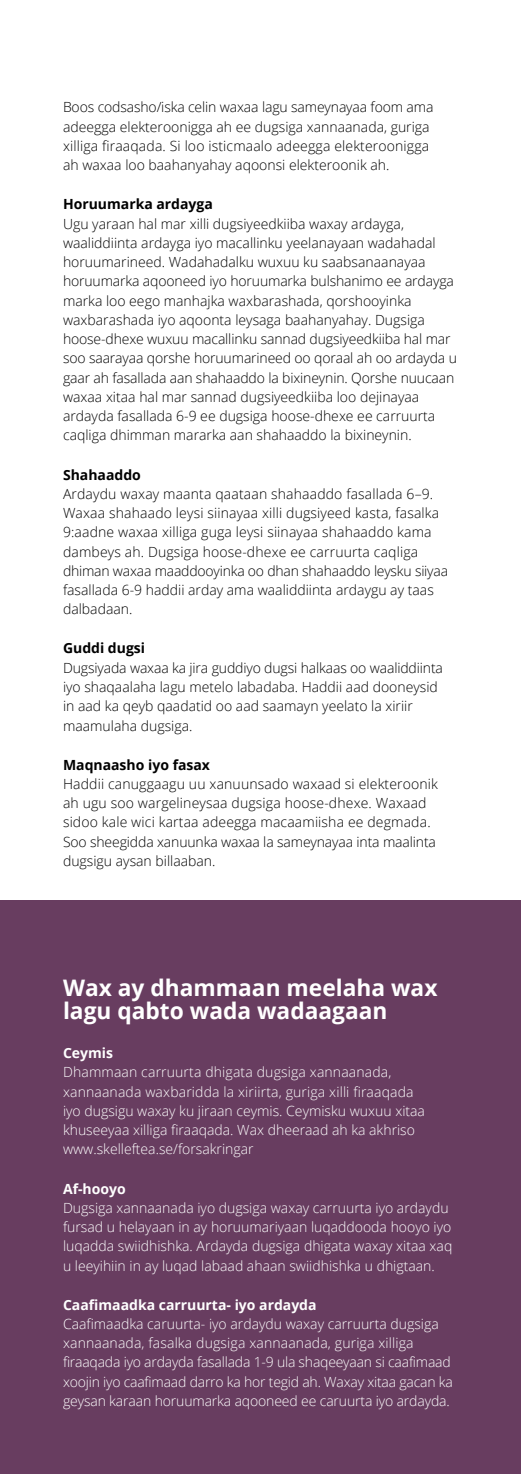
<style>
.page{position:relative;width:521px;height:1474px;background:#fff}
.page>*{position:absolute;margin:0;border:0;box-sizing:border-box;transform-origin:0 0}
.t1{font:700 22.75px/22.8px "Open Sans";color:#fff}
.t2{font:300 14px/19.2px "Open Sans";color:#000}
.t3{font:300 14px/19.2px "Open Sans";color:#fff}
.s1{font-weight:700}
</style>
<div class="page">
<div style="left:0;top:900px;width:521px;height:573px;background:#683d60"></div>
<p class="t2" style="left:63px;top:97px;width:372px">Boos codsasho/iska celin waxaa lagu sameynayaa foom ama adeegga elekteroonigga ah ee dugsiga xannaanada, guriga xilliga firaaqada. Si loo isticmaalo adeegga elekteroonigga ah waxaa loo baahanyahay aqoonsi elekteroonik ah.</p>
<p class="t2" style="left:63px;top:194px;width:395px"><span class="s1">Horuumarka ardayga<br></span>Ugu yaraan hal mar xilli dugsiyeedkiiba waxay ardayga, waaliddiinta ardayga iyo macallinku yeelanayaan wadahadal horuumarineed. Wadahadalku wuxuu ku saabsanaanayaa horuumarka aqooneed iyo horuumarka bulshanimo ee ardayga marka loo eego manhajka waxbarashada, qorshooyinka waxbarashada iyo aqoonta leysaga baahanyahay. Dugsiga hoose-dhexe wuxuu macallinku sannad dugsiyeedkiiba hal mar soo saarayaa qorshe horuumarineed oo qoraal ah oo ardayda u gaar ah fasallada aan shahaaddo la bixineynin. Qorshe nuucaan waxaa xitaa hal mar sannad dugsiyeedkiiba loo dejinayaa ardayda fasallada 6-9 ee dugsiga hoose-dhexe ee carruurta caqliga dhimman mararka aan shahaaddo la bixineynin.</p>
<p class="t2" style="left:63px;top:464px;width:386px"><span class="s1">Shahaaddo<br></span>Ardaydu waxay maanta qaataan shahaaddo fasallada 6–9.<br>Waxaa shahaado leysi siinayaa xilli dugsiyeed kasta, fasalka 9:aadne waxaa xilliga guga leysi siinayaa shahaaddo kama dambeys ah. Dugsiga hoose-dhexe ee carruurta caqliga dhiman waxaa maaddooyinka oo dhan shahaaddo leysku siiyaa fasallada 6-9 haddii arday ama waaliddiinta ardaygu ay taas dalbadaan.</p>
<p class="t2" style="left:63px;top:638px;width:381px"><span class="s1">Guddi dugsi<br></span>Dugsiyada waxaa ka jira guddiyo dugsi halkaas oo waaliddiinta iyo shaqaalaha lagu metelo labadaba. Haddii aad dooneysid in aad ka qeyb qaadatid oo aad saamayn yeelato la xiriir maamulaha dugsiga.</p>
<p class="t2" style="left:63px;top:754px;width:376px"><span class="s1">Maqnaasho iyo fasax<br></span>Haddii canuggaagu uu xanuunsado waxaad si elekteroonik ah ugu soo wargelineysaa dugsiga hoose-dhexe. Waxaad sidoo kale wici kartaa adeegga macaamiisha ee degmada.<br>Soo sheegidda xanuunka waxaa la sameynayaa inta maalinta dugsigu aysan billaaban.</p>
<p class="t1" style="left:63px;top:976px;width:376px">Wax ay dhammaan meelaha wax lagu qabto wada wadaagaan</p>
<p class="t3" style="left:63px;top:1043px;width:363px"><span class="s1">Ceymis<br></span>Dhammaan carruurta dhigata dugsiga xannaanada, xannaanada waxbaridda la xiriirta, guriga xilli firaaqada iyo dugsigu waxay ku jiraan ceymis. Ceymisku wuxuu xitaa khuseeyaa xilliga firaaqada. Wax dheeraad ah ka akhriso www.skelleftea.se/forsakringar</p>
<p class="t3" style="left:63px;top:1178px;width:391px"><span class="s1">Af-hooyo<br></span>Dugsiga xannaanada iyo dugsiga waxay carruurta iyo ardaydu fursad u helayaan in ay horuumariyaan luqaddooda hooyo iyo luqadda swiidhishka. Ardayda dugsiga dhigata waxay xitaa xaq u leeyihiin in ay luqad labaad ahaan swiidhishka u dhigtaan.</p>
<p class="t3" style="left:63px;top:1294px;width:391px"><span class="s1">Caafimaadka carruurta- iyo ardayda<br></span>Caafimaadka caruurta- iyo ardaydu waxay carruurta dugsiga xannaanada, fasalka dugsiga xannaanada, guriga xilliga firaaqada iyo ardayda fasallada 1-9 ula shaqeeyaan si caafimaad xoojin iyo caafimaad darro ka hor tegid ah. Waxay xitaa gacan ka geysan karaan horuumarka aqooneed ee caruurta iyo ardayda.</p>
</div>
